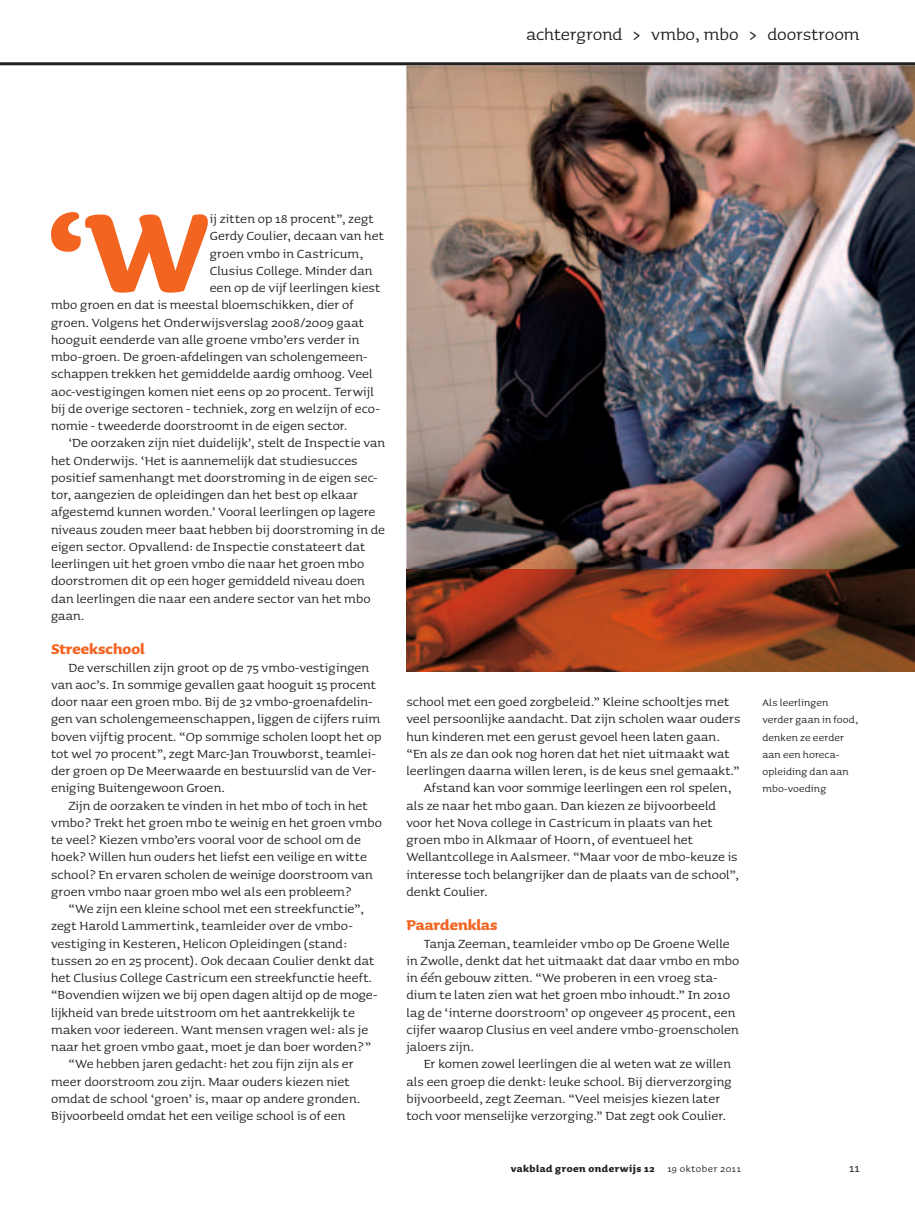
<style>
.page{position:relative;width:915px;height:1212px;background:#fff}
.page>*{position:absolute;margin:0;border:0;box-sizing:border-box;transform-origin:0 0}
.t1{font:700 142.8px "Sauna";color:#f36421}
.t2{font:21px "Sauna";color:#231f20}
.t3{font:700 18px "Sauna";color:#f36421}
.t4{font:15.75px/17.2px "Sauna";letter-spacing:.005em;color:#231f20}
.t5{font:15px "Sauna";color:#231f20}
.t6{font:12.75px/17.2px "Sauna";letter-spacing:.01em;color:#231f20}
.t7{font:700 12px "Sauna";letter-spacing:.04em;color:#231f20}
.s1{font-weight:400}
</style>
<div class="page">
<img style="left:406px;top:65px;width:508px;height:505px">
<img style="left:406px;top:570px;width:508px;height:102px">
<hr style="left:0;top:62px;width:914px;height:3px;background:#231f20">
<h2 class="t2" style="left:526px;top:23px;width:334px">achtergrond &gt; vmbo, mbo &gt; doorstroom</h2>
<h1 class="t1" style="left:45px;top:176px;width:166px">‘W</h1>
<p class="t4" style="left:210px;top:210px;width:165px">ij zitten op 18 procent”, zegt</p>
<p class="t4" style="left:210px;top:227px;width:175px">Gerdy Coulier, decaan van het</p>
<p class="t4" style="left:210px;top:245px;width:155px">groen vmbo in Castricum,</p>
<p class="t4" style="left:210px;top:262px;width:164px">Clusius College. Minder dan</p>
<p class="t4" style="left:210px;top:279px;width:172px">een op de vijf leerlingen kiest</p>
<p class="t4" style="left:51px;top:296px;width:304px">mbo groen en dat is meestal bloemschikken, dier of</p>
<p class="t4" style="left:51px;top:314px;width:314px">groen. Volgens het Onderwijsverslag 2008/2009 gaat</p>
<p class="t4" style="left:51px;top:331px;width:309px">hooguit eenderde van alle groene vmbo’ers verder in</p>
<p class="t4" style="left:51px;top:348px;width:318px">mbo-groen. De groen-afdelingen van scholengemeen-</p>
<p class="t4" style="left:51px;top:365px;width:323px">schappen trekken het gemiddelde aardig omhoog. Veel</p>
<p class="t4" style="left:51px;top:383px;width:324px">aoc-vestigingen komen niet eens op 20 procent. Terwijl</p>
<p class="t4" style="left:51px;top:400px;width:330px">bij de overige sectoren - techniek, zorg en welzijn of eco-</p>
<p class="t4" style="left:51px;top:417px;width:298px">nomie - tweederde doorstroomt in de eigen sector.</p>
<p class="t4" style="left:68px;top:434px;width:318px">‘De oorzaken zijn niet duidelijk’, stelt de Inspectie van</p>
<p class="t4" style="left:51px;top:452px;width:308px">het Onderwijs. ‘Het is aannemelijk dat studiesucces</p>
<p class="t4" style="left:51px;top:469px;width:328px">positief samenhangt met doorstroming in de eigen sec-</p>
<p class="t4" style="left:51px;top:486px;width:308px">tor, aangezien de opleidingen dan het best op elkaar</p>
<p class="t4" style="left:51px;top:503px;width:326px">afgestemd kunnen worden.’ Vooral leerlingen op lagere</p>
<p class="t4" style="left:51px;top:521px;width:335px">niveaus zouden meer baat hebben bij doorstroming in de</p>
<p class="t4" style="left:51px;top:538px;width:315px">eigen sector. Opvallend: de Inspectie constateert dat</p>
<p class="t4" style="left:51px;top:555px;width:314px">leerlingen uit het groen vmbo die naar het groen mbo</p>
<p class="t4" style="left:51px;top:572px;width:315px">doorstromen dit op een hoger gemiddeld niveau doen</p>
<p class="t4" style="left:51px;top:590px;width:321px">dan leerlingen die naar een andere sector van het mbo</p>
<p class="t4" style="left:51px;top:607px;width:35px">gaan.</p>
<p class="t3" style="left:51px;top:640px;width:95px">Streekschool</p>
<p class="t4" style="left:51px;top:659px;width:332px;text-indent:17px">De verschillen zijn groot op de 75 vmbo-vestigingen van aoc’s. In sommige gevallen gaat hooguit 15 procent door naar een groen mbo. Bij de 32 vmbo-groenafdelin&shy;gen van scholengemeenschappen, liggen de cijfers ruim boven vijftig procent. “Op sommige scholen loopt het op tot wel 70 procent”, zegt Marc-Jan Trouwborst, teamlei&shy;der groen op De Meerwaarde en bestuurslid van de Ver&shy;eniging Buitengewoon Groen.</p>
<p class="t4" style="left:51px;top:797px;width:332px;text-indent:17px">Zijn de oorzaken te vinden in het mbo of toch in het vmbo? Trekt het groen mbo te weinig en het groen vmbo te veel? Kiezen vmbo’ers vooral voor de school om de hoek? Willen hun ouders het liefst een veilige en witte school? En ervaren scholen de weinige doorstroom van groen vmbo naar groen mbo wel als een probleem?</p>
<p class="t4" style="left:68px;top:900px;width:297px">“We zijn een kleine school met een streekfunctie”,</p>
<p class="t4" style="left:51px;top:917px;width:303px">zegt Harold Lammertink, teamleider over de vmbo-</p>
<p class="t4" style="left:51px;top:935px;width:297px">vestiging in Kesteren, Helicon Opleidingen (stand:</p>
<p class="t4" style="left:51px;top:952px;width:324px">tussen 20 en 25 procent). Ook decaan Coulier denkt dat</p>
<p class="t4" style="left:51px;top:969px;width:322px">het Clusius College Castricum een streekfunctie heeft.</p>
<p class="t4" style="left:51px;top:986px;width:328px">“Bovendien wijzen we bij open dagen altijd op de moge-</p>
<p class="t4" style="left:51px;top:1004px;width:305px">lijkheid van brede uitstroom om het aantrekkelijk te</p>
<p class="t4" style="left:51px;top:1021px;width:319px">maken voor iedereen. Want mensen vragen wel: als je</p>
<p class="t4" style="left:51px;top:1038px;width:321px">naar het groen vmbo gaat, moet je dan boer worden?”</p>
<p class="t4" style="left:68px;top:1055px;width:287px">“We hebben jaren gedacht: het zou fijn zijn als er</p>
<p class="t4" style="left:51px;top:1073px;width:300px">meer doorstroom zou zijn. Maar ouders kiezen niet</p>
<p class="t4" style="left:51px;top:1090px;width:310px">omdat de school ‘groen’ is, maar op andere gronden.</p>
<p class="t4" style="left:51px;top:1107px;width:296px">Bijvoorbeeld omdat het een veilige school is of een</p>
<p class="t4" style="left:406px;top:693px;width:324px">school met een goed zorgbeleid.” Kleine schooltjes met</p>
<p class="t4" style="left:406px;top:710px;width:335px">veel persoonlijke aandacht. Dat zijn scholen waar ouders</p>
<p class="t4" style="left:406px;top:728px;width:315px">hun kinderen met een gerust gevoel heen laten gaan.</p>
<p class="t4" style="left:406px;top:745px;width:325px">“En als ze dan ook nog horen dat het niet uitmaakt wat</p>
<p class="t4" style="left:406px;top:762px;width:335px">leerlingen daarna willen leren, is de keus snel gemaakt.”</p>
<p class="t4" style="left:423px;top:779px;width:309px">Afstand kan voor sommige leerlingen een rol spelen,</p>
<p class="t4" style="left:406px;top:797px;width:311px">als ze naar het mbo gaan. Dan kiezen ze bijvoorbeeld</p>
<p class="t4" style="left:406px;top:814px;width:307px">voor het Nova college in Castricum in plaats van het</p>
<p class="t4" style="left:406px;top:831px;width:288px">groen mbo in Alkmaar of Hoorn, of eventueel het</p>
<p class="t4" style="left:406px;top:848px;width:332px">Wellantcollege in Aalsmeer. “Maar voor de mbo-keuze is</p>
<p class="t4" style="left:406px;top:866px;width:334px">interesse toch belangrijker dan de plaats van de school”,</p>
<p class="t4" style="left:406px;top:883px;width:83px">denkt Coulier.</p>
<p class="t3" style="left:406px;top:916px;width:93px">Paardenklas</p>
<p class="t4" style="left:406px;top:935px;width:334px;text-indent:17px">Tanja Zeeman, teamleider vmbo op De Groene Welle in Zwolle, denkt dat het uitmaakt dat daar vmbo en mbo in één gebouw zitten. “We proberen in een vroeg sta&shy;dium te laten zien wat het groen mbo inhoudt.” In 2010 lag de ‘interne doorstroom’ op ongeveer 45 procent, een cijfer waarop Clusius en veel andere vmbo-groenscholen jaloers zijn.</p>
<p class="t4" style="left:406px;top:1055px;width:327px;text-indent:17px">Er komen zowel leerlingen die al weten wat ze willen als een groep die denkt: leuke school. Bij dierverzorging bijvoorbeeld, zegt Zeeman. “Veel meisjes kiezen later toch voor menselijke verzorging.” Dat zegt ook Coulier.</p>
<p class="t6" style="left:762px;top:694px;width:97px">Als leerlingen verder gaan in food, denken ze eerder aan een horeca&shy;opleiding dan aan mbo-voeding</p>
<p class="t7" style="left:510px;top:1162px;width:231px">vakblad groen onderwijs 12 <span class="s1">19 oktober 2011</span></p>
<p class="t5" style="left:848px;top:1160px;width:12px">11</p>
</div>
